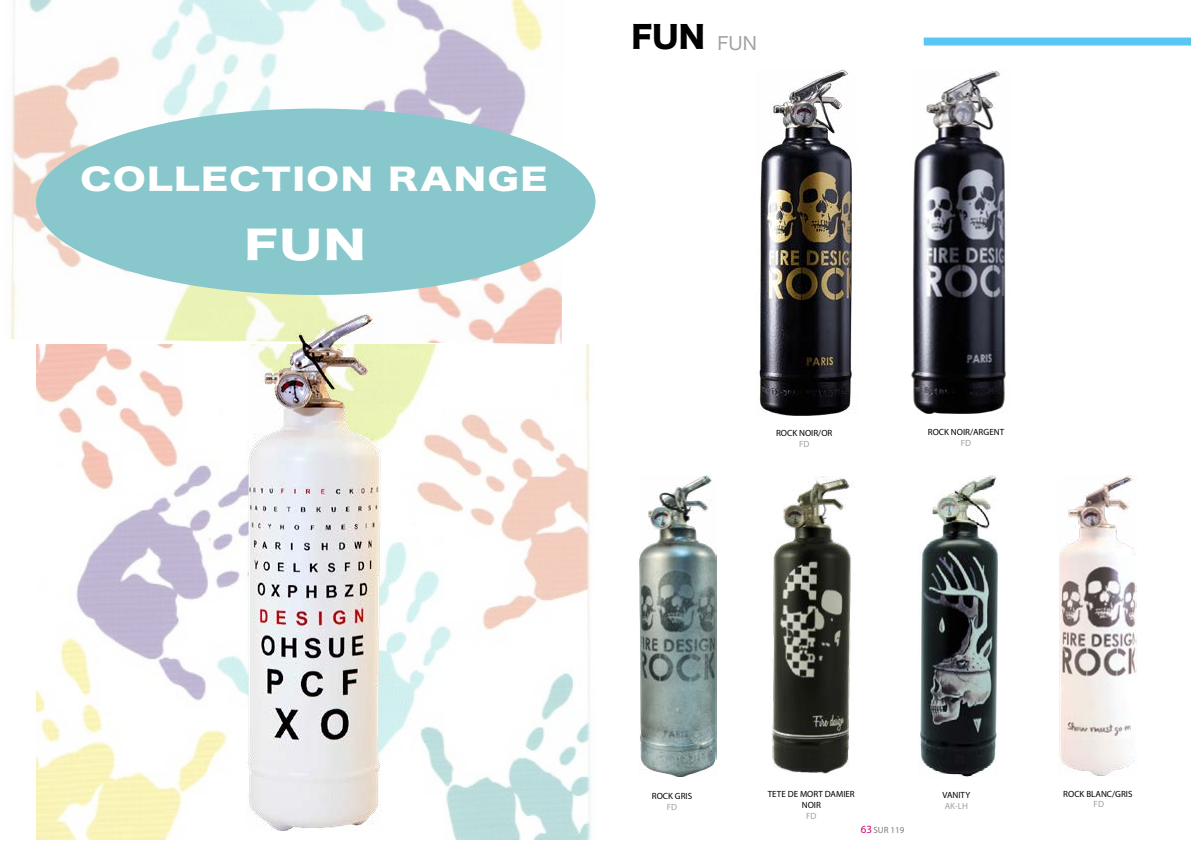
<style>
.page{position:relative;width:1191px;height:842px;background:#fff}
.page>*{position:absolute;margin:0;border:0;box-sizing:border-box;transform-origin:0 0}
.t1{font:37.9px "Hiragino Sans W8";color:#fff;scale:1.27 1}
.t2{font:30px "Hiragino Sans W8";color:#000}
.t3{font:29.2px "Hiragino Sans W8";letter-spacing:.04em;color:#fff;scale:1.27 1}
.t4{font:9px/10.8px "Myriad Pro";color:#000;text-align:center}
.t5{font:9px "Myriad Pro";color:#9ea0a2}
.t6{font:9px "Myriad Pro";color:#7b7c7e}
.s1{font-family:"Hiragino Sans W4";font-size:18px;color:#9ea0a2}
.s2{font-size:11px;color:#da0078}
</style>
<div class="page">
<img style="left:36px;top:344px;width:555px;height:496px">
<img style="left:11px;top:0;width:553px;height:344px">
<div style="left:36px;top:109px;width:559px;height:186px;background:#88c7cb;border-radius:50%"></div>
<img style="left:246px;top:313px;width:136px;height:518px">
<img style="left:640px;top:476px;width:76px;height:301px">
<img style="left:758px;top:69px;width:98px;height:346px">
<img style="left:1059px;top:476px;width:77px;height:300px">
<img style="left:911px;top:71px;width:95px;height:342px">
<img style="left:772px;top:476px;width:83px;height:298px">
<img style="left:920px;top:476px;width:78px;height:301px">
<div style="left:923px;top:38px;width:268px;height:8px;background:#59c7f4"></div>
<h3 class="t3" style="left:80px;top:163px;width:369px">COLLECTION RANGE</h3>
<h1 class="t1" style="left:244px;top:223px;width:97px">FUN</h1>
<h2 class="t2" style="left:631px;top:20px;width:127px">FUN <span class="s1">FUN</span></h2>
<p class="t4" style="left:776px;top:427px;width:58px">ROCK NOIR/OR</p>
<p class="t5" style="left:799px;top:438px;width:12px">FD</p>
<p class="t4" style="left:927px;top:427px;width:78px">ROCK NOIR/ARGENT</p>
<p class="t5" style="left:960px;top:437px;width:12px">FD</p>
<p class="t4" style="left:652px;top:790px;width:42px">ROCK GRIS</p>
<p class="t5" style="left:667px;top:801px;width:12px">FD</p>
<p class="t4" style="left:768px;top:789px;width:88px">TETE DE MORT DAMIER<br>NOIR</p>
<p class="t5" style="left:806px;top:810px;width:12px">FD</p>
<p class="t6" style="left:861px;top:825px;width:45px"><span class="s2">63</span>SUR 119</p>
<p class="t4" style="left:942px;top:789px;width:29px">VANITY</p>
<p class="t5" style="left:944px;top:800px;width:25px">AK-LH</p>
<p class="t4" style="left:1063px;top:788px;width:71px">ROCK BLANC/GRIS</p>
<p class="t5" style="left:1093px;top:799px;width:12px">FD</p>
</div>
